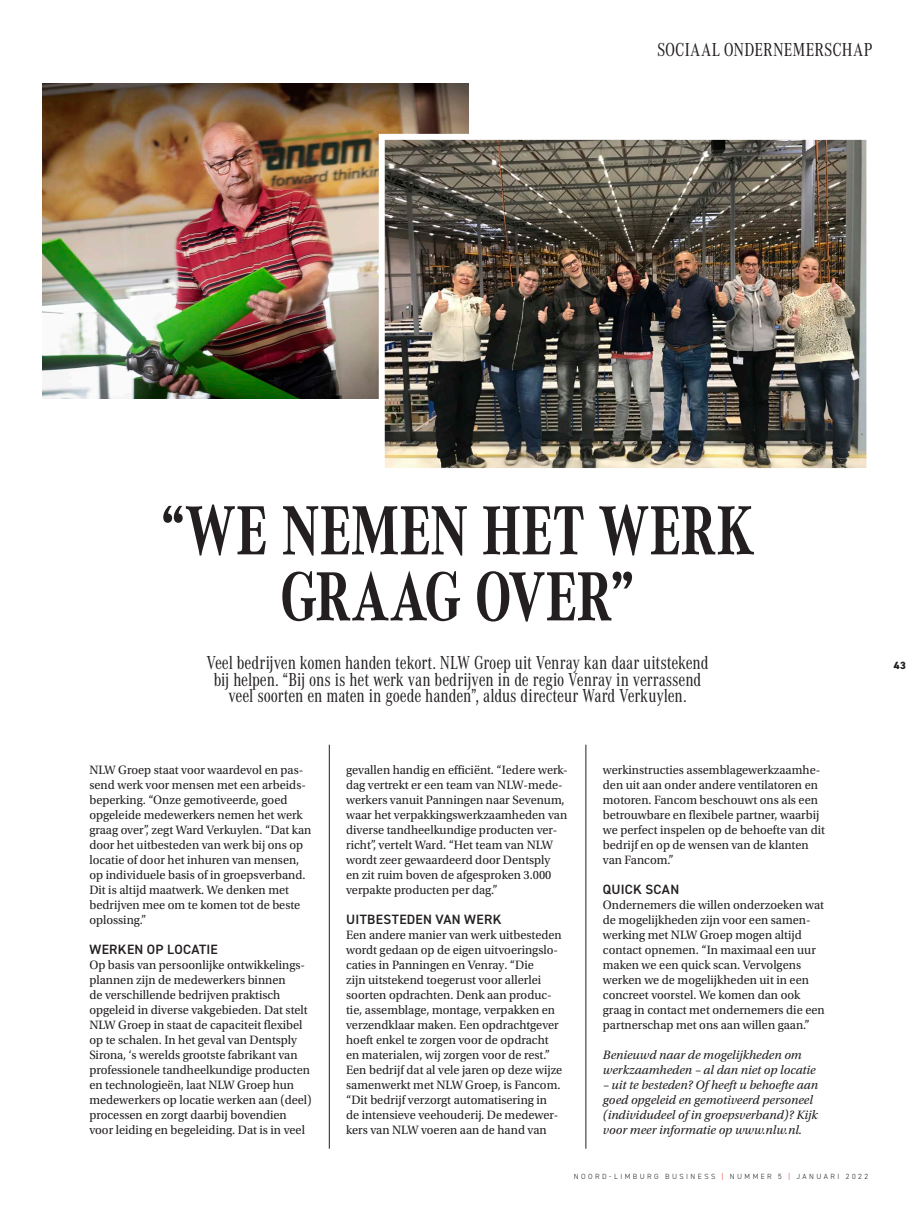
<style>
.page{position:relative;width:915px;height:1212px;background:#fff}
.page>*{position:absolute;margin:0;border:0;box-sizing:border-box;transform-origin:0 0}
.t1{font:700 72px/66px "Corporate A Cond Pro";color:#231f20;text-align:center;scale:.95 1}
.t2{font:19.5px/16.5px "Corporate A Cond Pro";letter-spacing:-.01em;color:#231f20;text-align:center;scale:.95 1}
.t3{font:19.5px "Corporate A Cond Pro";letter-spacing:-.01em;color:#231f20}
.t4{font:600 13.5px "DIN2014";letter-spacing:.02em;color:#231f20}
.t5{font:12.75px/15px "Utopia Std";color:#231f20}
.t6{font:italic 12.75px/15px "Utopia Std";color:#231f20}
.t7{font:800 10.5px "DIN2014";color:#231f20}
.t8{font:300 7.5px "DIN2014";letter-spacing:.325em;color:#231f20}
.s1{color:#d81c23}
</style>
<div class="page">
<img style="left:43px;top:83px;width:425px;height:315px">
<img style="left:385px;top:141px;width:480px;height:326px">
<div style="left:378px;top:134px;width:494px;height:340px;border:6px solid #fff"></div>
<hr style="left:329px;top:745px;width:1px;height:404px;background:#231f20">
<hr style="left:585px;top:745px;width:1px;height:404px;background:#231f20">
<h2 class="t3" style="left:656px;top:36px;width:217px">SOCIAAL ONDERNEMERSCHAP</h2>
<h1 class="t1" style="left:160px;top:495px;width:626px">“WE NEMEN HET WERK<br>GRAAG OVER”</h1>
<h2 class="t2" style="left:206px;top:654px;width:530px">Veel bedrijven komen handen tekort. NLW Groep uit Venray kan daar uitstekend bij helpen. “Bij ons is het werk van bedrijven in de regio Venray in verrassend veel soorten en maten in goede handen”, aldus directeur Ward Verkuylen.</h2>
<p class="t5" style="left:89px;top:763px;width:223px">NLW Groep staat voor waardevol en pas&shy;send werk voor mensen met een arbeids&shy;beperking. “Onze gemotiveerde, goed opgeleide medewerkers nemen het werk graag over”, zegt Ward Verkuylen. “Dat kan door het uitbesteden van werk bij ons op locatie of door het inhuren van mensen, op individuele basis of in groepsverband.<br>Dit is altijd maatwerk. We denken met bedrijven mee om te komen tot de beste oplossing.”</p>
<p class="t4" style="left:89px;top:940px;width:130px">WERKEN OP LOCATIE</p>
<p class="t5" style="left:89px;top:958px;width:224px">Op basis van persoonlijke ontwikkelings&shy;plannen zijn de medewerkers binnen<br>de verschillende bedrijven praktisch opgeleid in diverse vakgebieden. Dat stelt NLW Groep in staat de capaciteit flexibel op te schalen. In het geval van Dentsply Sirona, ‘s werelds grootste fabrikant van professionele tandheelkundige producten en technologieën, laat NLW Groep hun medewerkers op locatie werken aan (deel) processen en zorgt daarbij bovendien voor leiding en begeleiding. Dat is in veel</p>
<p class="t5" style="left:346px;top:763px;width:223px">gevallen handig en efficiënt. “Iedere werk&shy;dag vertrekt er een team van NLW-mede&shy;werkers vanuit Panningen naar Sevenum, waar het verpakkingswerkzaamheden van diverse tandheelkundige producten ver&shy;richt”, vertelt Ward. “Het team van NLW wordt zeer gewaardeerd door Dentsply<br>en zit ruim boven de afgesproken 3.000 verpakte producten per dag.”</p>
<p class="t4" style="left:346px;top:910px;width:157px">UITBESTEDEN VAN WERK</p>
<p class="t5" style="left:346px;top:928px;width:218px">Een andere manier van werk uitbesteden wordt gedaan op de eigen uitvoeringslo&shy;caties in Panningen en Venray. “Die<br>zijn uitstekend toegerust voor allerlei soorten opdrachten. Denk aan produc&shy;tie, assemblage, montage, verpakken en verzendklaar maken. Een opdrachtgever hoeft enkel te zorgen voor de opdracht en materialen, wij zorgen voor de rest.” Een bedrijf dat al vele jaren op deze wijze samenwerkt met NLW Groep, is Fancom. “Dit bedrijf verzorgt automatisering in de intensieve veehouderij. De medewer&shy;kers van NLW voeren aan de hand van</p>
<p class="t5" style="left:602px;top:763px;width:223px">werkinstructies assemblagewerkzaamhe&shy;den uit aan onder andere ventilatoren en motoren. Fancom beschouwt ons als een betrouwbare en flexibele partner, waarbij we perfect inspelen op de behoefte van dit bedrijf en op de wensen van de klanten van Fancom.”</p>
<p class="t4" style="left:602px;top:880px;width:78px">QUICK SCAN</p>
<p class="t5" style="left:602px;top:898px;width:223px">Ondernemers die willen onderzoeken wat de mogelijkheden zijn voor een samen&shy;werking met NLW Groep mogen altijd contact opnemen. “In maximaal een uur maken we een quick scan. Vervolgens werken we de mogelijkheden uit in een concreet voorstel. We komen dan ook graag in contact met ondernemers die een partnerschap met ons aan willen gaan.”</p>
<p class="t6" style="left:602px;top:1048px;width:214px">Benieuwd naar de mogelijkheden om werkzaamheden – al dan niet op locatie</p>
<p class="t6" style="left:602px;top:1078px;width:216px">– uit te besteden? Of heeft u behoefte aan goed opgeleid en gemotiveerd personeel (individudeel of in groepsverband)? Kijk voor meer informatie op www.nlw.nl.</p>
<p class="t8" style="left:573px;top:1172px;width:296px">NOORD-LIMBURG BUSINESS <span class="s1">|</span> NUMMER 5 <span class="s1">|</span> JANUARI 2022</p>
<p class="t7" style="left:893px;top:658px;width:14px">43</p>
</div>
